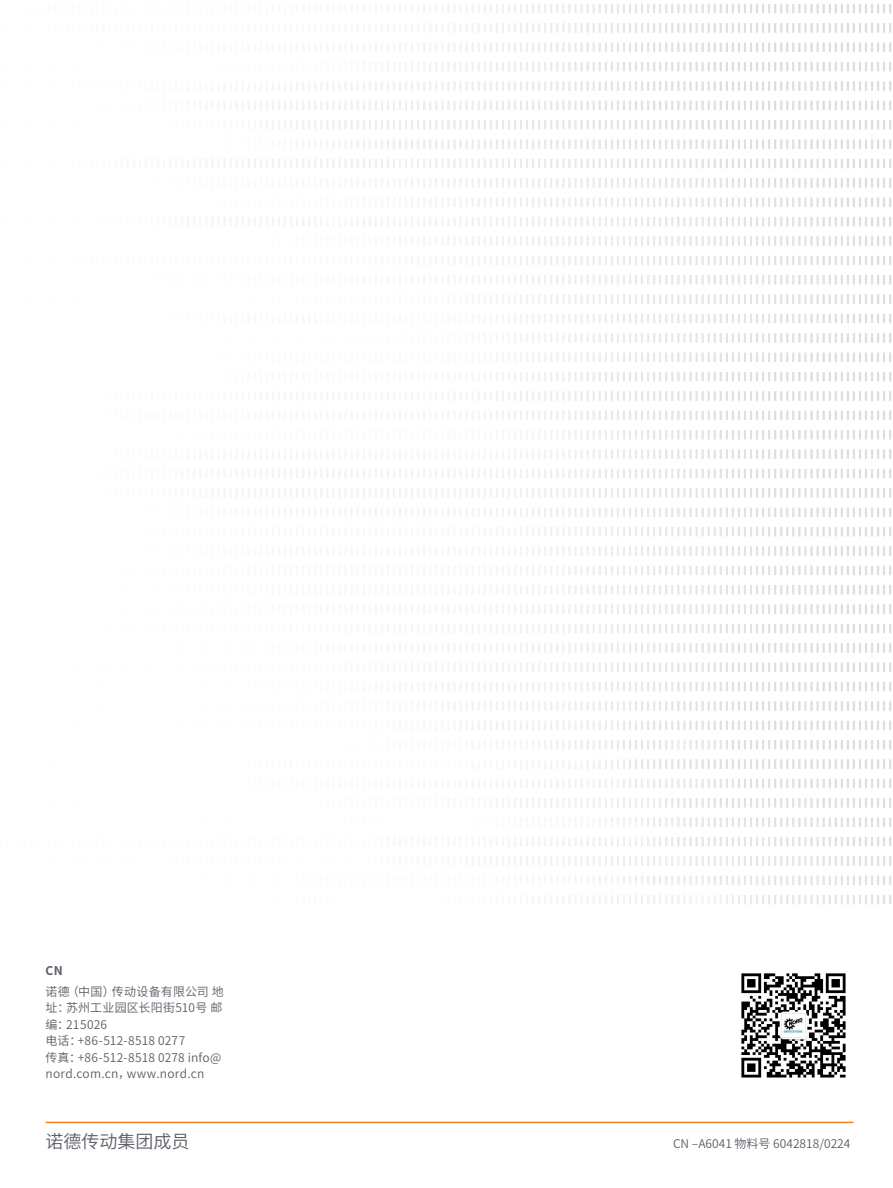
<style>
.page{position:relative;width:893px;height:1188px;background:#fff}
.page>*{position:absolute;margin:0;border:0;box-sizing:border-box;transform-origin:0 0}
.t1{font:18px "Source Han Sans CN";color:#5b5f66}
.t2{font:12px/16.5px "Source Han Sans CN";letter-spacing:.015em;color:#5b5f66}
.t3{font:700 12px "Source Han Sans CN";color:#5b5f66}
</style>
<div class="page">
<hr style="left:46px;top:1122px;width:807px;height:1px;background:#f58220">
<img style="left:187px;top:4px;width:705px;height:901px">
<img style="left:741px;top:973px;width:105px;height:105px">
<p class="t3" style="left:46px;top:964px;width:19px">CN</p>
<p class="t2" style="left:46px;top:983px;width:180px">诺德（中国）传动设备有限公司 地址：苏州工业园区长阳街510号 邮编：215026</p>
<p class="t2" style="left:46px;top:1033px;width:141px">电话：+86-512-8518 0277</p>
<p class="t2" style="left:46px;top:1049px;width:177px">传真：+86-512-8518 0278 info@ nord.com.cn，www.nord.cn</p>
<p class="t1" style="left:46px;top:1131px;width:145px">诺德传动集团成员</p>
<p class="t2" style="left:673px;top:1135px;width:179px">CN –A6041 物料号 6042818/0224</p>
</div>
